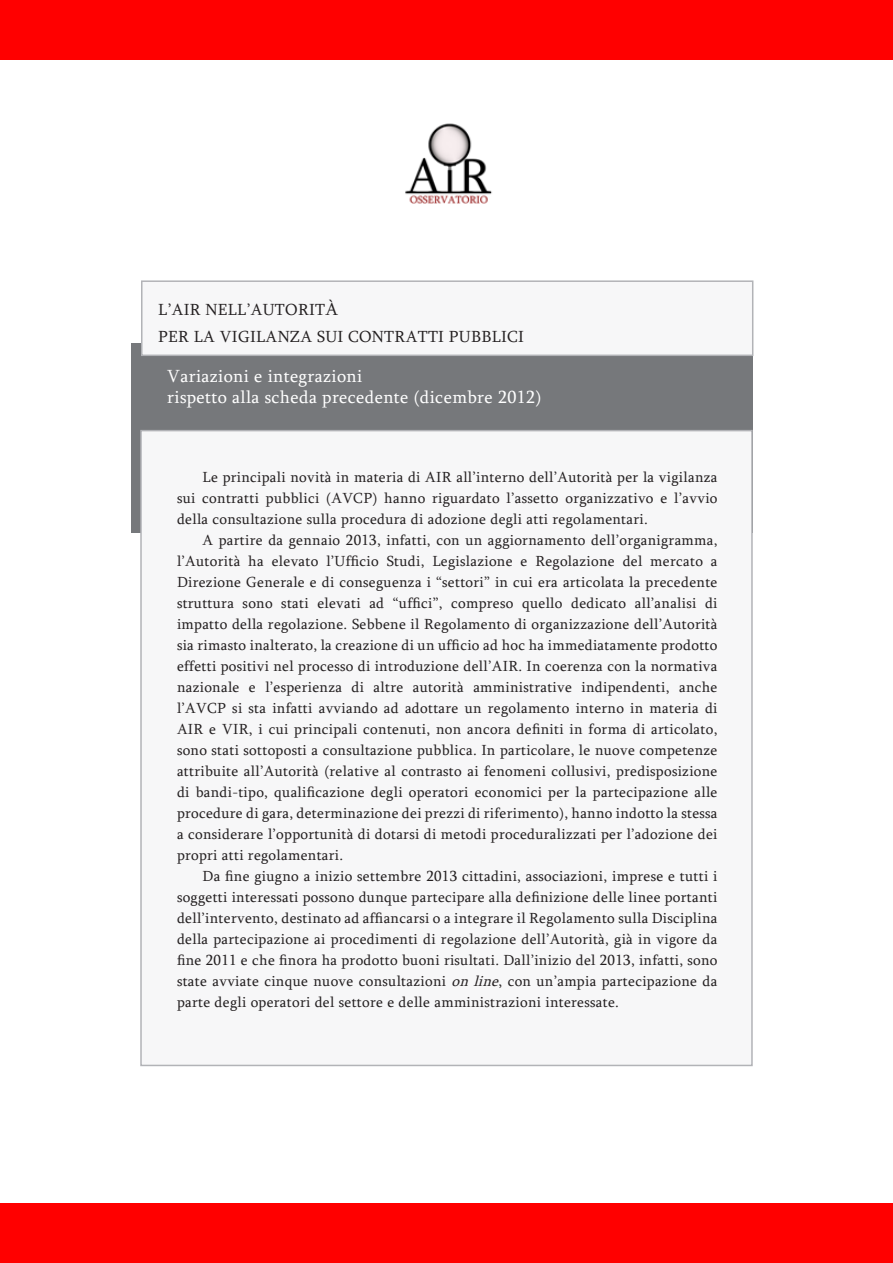
<style>
.page{position:relative;width:893px;height:1263px;background:#fff}
.page>*{position:absolute;margin:0;border:0;box-sizing:border-box;transform-origin:0 0}
.Paragraph_Style_1{font:18px "Sylfaen";letter-spacing:.02em;color:#fff}
.t1{font:16.5px "Sylfaen";letter-spacing:.02em;color:#231f20}
.t2{font:15px/21px "Sylfaen";letter-spacing:.02em;color:#231f20;text-align:justify}
.s1{font-size:17.85px}
.s2{font-style:italic}
</style>
<div class="page">
<div style="left:0;top:0;width:893px;height:60px;background:#f00"></div>
<img style="left:405px;top:123px;width:87px;height:81px">
<div style="left:131px;top:344px;width:622px;height:189px;background:#76787b"></div>
<div style="left:140px;top:430px;width:613px;height:636px;background:#f7f7f8;border:2px solid #b2b3b7"></div>
<div style="left:0;top:1203px;width:893px;height:60px;background:#f00"></div>
<div style="left:141px;top:280px;width:612px;height:76px;background:#f7f7f8;border:2px solid #b2b3b7"></div>
<p class="t1" style="left:158px;top:298px;width:181px">L’AIR NELL’AUTORIT<span class="s1">à</span></p>
<p class="t1" style="left:158px;top:325px;width:367px">PER LA VIGILANZA SUI CONTRATTI PUBBLICI</p>
<p class="Paragraph_Style_1" style="left:167px;top:364px;width:196px">Variazioni e integrazioni</p>
<p class="Paragraph_Style_1" style="left:167px;top:385px;width:376px">rispetto alla scheda precedente (dicembre 2012)</p>
<p class="t2" style="left:177px;top:466px;width:542px;text-indent:26px">Le principali novità in materia di AIR all’interno dell’Autorità per la vigilanza sui contratti pubblici (AVCP) hanno riguardato l’assetto organizzativo e l’avvio della consultazione sulla procedura di adozione degli atti regolamentari.</p>
<p class="t2" style="left:177px;top:529px;width:542px;text-indent:26px">A partire da gennaio 2013, infatti, con un aggiornamento dell’organigramma, l’Autorità ha elevato l’Ufficio Studi, Legislazione e Regolazione del mercato a Direzione Generale e di conseguenza i “settori” in cui era articolata la precedente struttura sono stati elevati ad “uffici”, compreso quello dedicato all’analisi di impatto della regolazione. Sebbene il Regolamento di organizzazione dell’Autorità sia rimasto inalterato, la creazione di un ufficio ad hoc ha immediatamente prodotto effetti positivi nel processo di introduzione dell’AIR. In coerenza con la normativa nazionale e l’esperienza di altre autorità amministrative indipendenti, anche l’AVCP si sta infatti avviando ad adottare un regolamento interno in materia di AIR e VIR, i cui principali contenuti, non ancora definiti in forma di articolato, sono stati sottoposti a consultazione pubblica. In particolare, le nuove competenze attribuite all’Autorità (relative al contrasto ai fenomeni collusivi, predisposizione di bandi-tipo, qualificazione degli operatori economici per la partecipazione alle procedure di gara, determinazione dei prezzi di riferimento), hanno indotto la stessa a considerare l’opportunità di dotarsi di metodi proceduralizzati per l’adozione dei propri atti regolamentari.</p>
<p class="t2" style="left:177px;top:865px;width:542px;text-indent:26px">Da fine giugno a inizio settembre 2013 cittadini, associazioni, imprese e tutti i soggetti interessati possono dunque partecipare alla definizione delle linee portanti dell’intervento, destinato ad affiancarsi o a integrare il Regolamento sulla Disciplina della partecipazione ai procedimenti di regolazione dell’Autorità, già in vigore da fine 2011 e che finora ha prodotto buoni risultati. Dall’inizio del 2013, infatti, sono state avviate cinque nuove consultazioni <span class="s2">online</span>, con un’ampia partecipazione da parte degli operatori del settore e delle amministrazioni interessate.</p>
</div>
